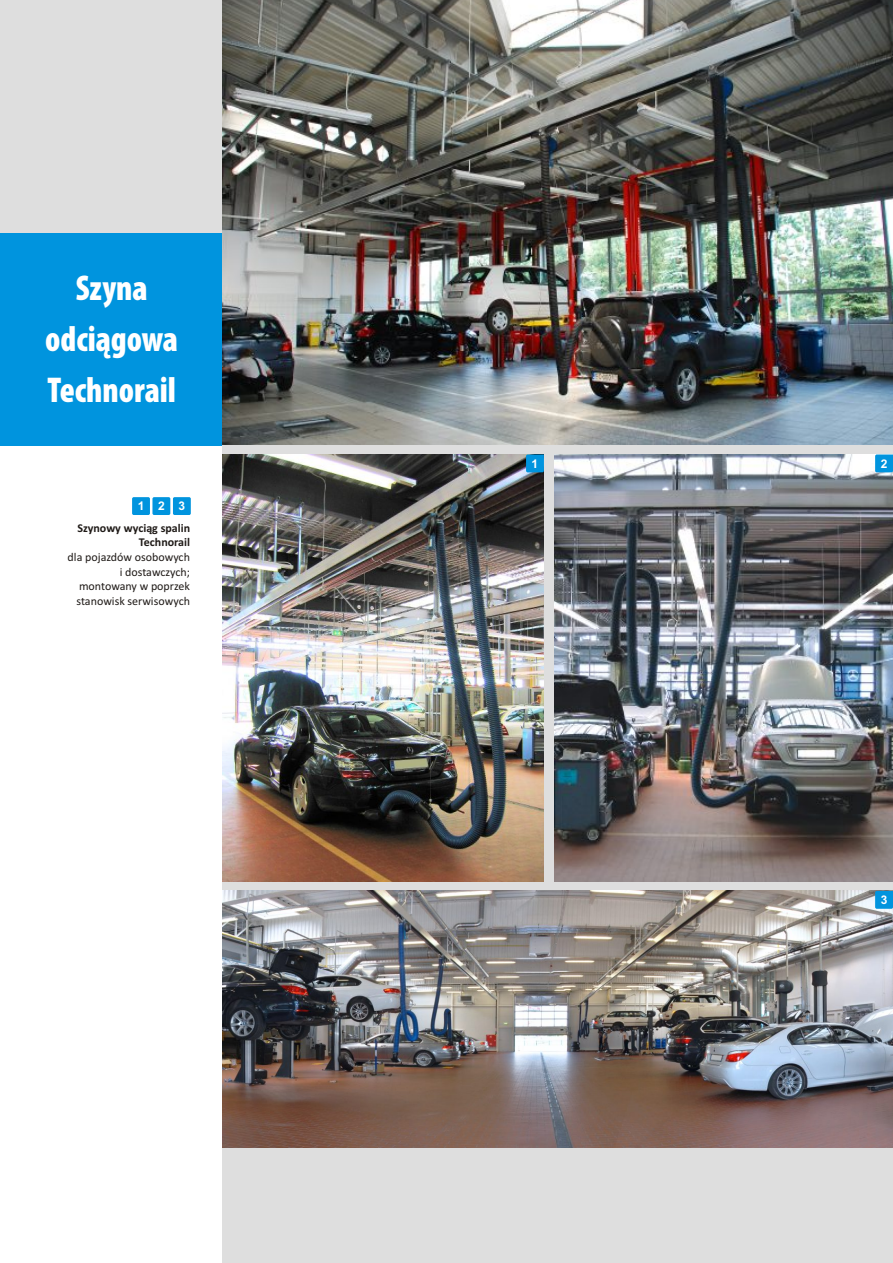
<style>
.page{position:relative;width:893px;height:1263px;background:#fff}
.page>*{position:absolute;margin:0;border:0;box-sizing:border-box;transform-origin:0 0}
.t1{font:900 condensed 36px/50.8px "Myriad Pro";color:#fff;text-align:center;scale:.94 1}
.t2{font:12px/14.7px "Calibri";color:#1f1a17;text-align:right}
.t3{font:700 12px/14.7px "Calibri";color:#1f1a17;text-align:right}
.t4{font:700 12px "Arial";color:#fff}
</style>
<div class="page">
<img style="left:222px;top:0;width:671px;height:445px">
<div style="left:222px;top:445px;width:671px;height:818px;background:#dedede"></div>
<img style="left:222px;top:454px;width:322px;height:427px">
<img style="left:554px;top:454px;width:339px;height:427px">
<img style="left:222px;top:891px;width:671px;height:256px">
<div style="left:152px;top:497px;width:18px;height:18px;background:#0094de;border-radius:2px"></div>
<div style="left:173px;top:497px;width:18px;height:18px;background:#0094de;border-radius:2px"></div>
<div style="left:132px;top:497px;width:18px;height:18px;background:#0094de;border-radius:2px"></div>
<svg style="left:526px;top:454px;width:18px;height:18px"></svg>
<svg style="left:875px;top:454px;width:18px;height:18px"></svg>
<svg style="left:875px;top:891px;width:18px;height:18px"></svg>
<div style="left:0;top:0;width:222px;height:233px;background:#dedede"></div>
<div style="left:0;top:233px;width:222px;height:212px;background:#0094de"></div>
<h1 class="t1" style="left:45px;top:266px;width:143px">Szyna odciągowa<br>Technorail</h1>
<p class="t4" style="left:138px;top:502px;width:49px">123</p>
<p class="t3" style="left:77px;top:521px;width:114px">Szynowy wyciąg spalin<br>Technorail</p>
<p class="t2" style="left:68px;top:550px;width:124px">dla pojazdów osobowych i dostawczych; montowany w poprzek stanowisk serwisowych</p>
<p class="t4" style="left:532px;top:459px;width:8px">1</p>
<p class="t4" style="left:881px;top:459px;width:8px">2</p>
<p class="t4" style="left:881px;top:895px;width:8px">3</p>
</div>
